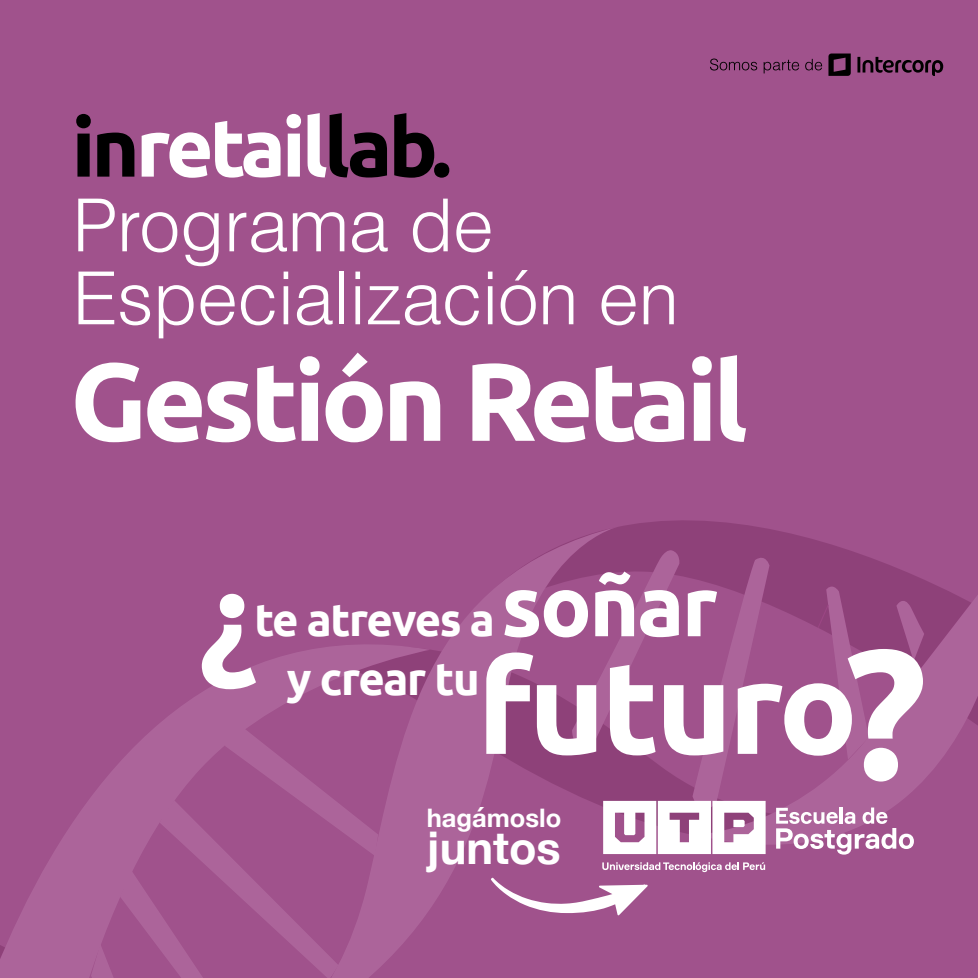
<style>
.page{position:relative;width:978px;height:978px;background:#a0528c}
.page>*{position:absolute;margin:0;border:0;box-sizing:border-box;transform-origin:0 0}
.t1{font:700 183.6px "Ubuntu";color:#fff}
.t2{font:700 132.15px "Ubuntu";color:#fff}
.t3{font:700 130.65px "Ubuntu";letter-spacing:-.03em;color:#fff}
.t4{font:700 110.4px "Ubuntu";letter-spacing:-.045em;color:#fff}
.t5{font:700 85.5px "Ubuntu";letter-spacing:-.03em;color:#fff}
.t6{font:700 81.9px "Ubuntu";letter-spacing:-.045em;color:#000}
.t7{font:300 73.2px/72.9px "Helvetica";letter-spacing:-.005em;color:#fff}
.t8{font:700 45.3px/58.7px "Ubuntu";letter-spacing:-.03em;color:#fff;text-align:center}
.t9{font:700 45px "Helvetica Neue";color:#fff}
.t10{font:700 25.5px "Helvetica Neue";color:#fff}
.s1{color:#fff}
</style>
<div class="page">
<svg style="left:619px;top:520px;width:216px;height:28px;fill:#8e4179"></svg>
<svg style="left:695px;top:546px;width:283px;height:327px"></svg>
<svg style="left:430px;top:527px;width:189px;height:389px"></svg>
<svg style="left:896px;top:594px;width:28px;height:67px;background:#9a4f86"></svg>
<svg style="left:818px;top:582px;width:51px;height:177px"></svg>
<svg style="left:0;top:644px;width:430px;height:334px"></svg>
<svg style="left:710px;top:59px;width:47px;height:12px"></svg>
<svg style="left:764px;top:60px;width:35px;height:13px"></svg>
<svg style="left:805px;top:59px;width:17px;height:11px"></svg>
<svg style="left:828px;top:54px;width:23px;height:22px"></svg>
<svg style="left:857px;top:57px;width:86px;height:19px"></svg>
<svg style="left:491px;top:878px;width:157px;height:37px"></svg>
<svg style="left:572px;top:548px;width:197px;height:306px"></svg>
<svg style="left:776px;top:807px;width:138px;height:48px"></svg>
<svg style="left:602px;top:862px;width:163px;height:10px"></svg>
<p class="t6" style="left:72px;top:98px;width:382px">in<span class="s1">retail</span>lab.</p>
<p class="t7" style="left:73px;top:187px;width:608px">Programa de<br>Especialización en</p>
<h3 class="t4" style="left:70px;top:335px;width:679px">Gestión Retail</h3>
<p class="t5" style="left:501px;top:554px;width:218px">soñar</p>
<h2 class="t2" style="left:199px;top:536px;width:62px">¿</h2>
<p class="t8" style="left:254px;top:590px;width:242px">te atreves a y crear tu</p>
<h1 class="t1" style="left:928px;top:862px;width:85px;rotate:-180deg">¿</h1>
<h3 class="t3" style="left:477px;top:628px;width:382px">futuro</h3>
<p class="t10" style="left:427px;top:798px;width:136px">hagámoslo</p>
<p class="t9" style="left:427px;top:812px;width:135px">juntos</p>
</div>
